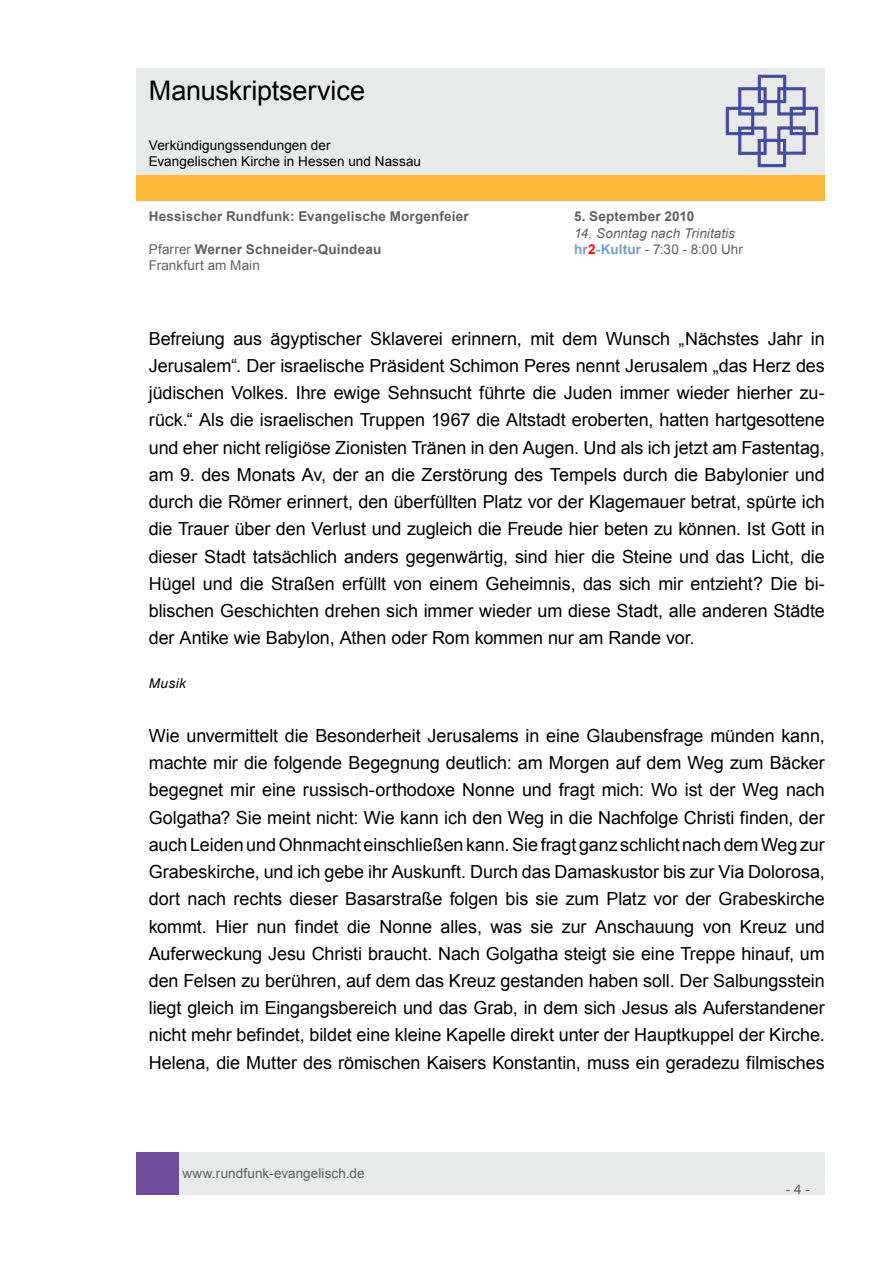
<style>
.page{position:relative;width:893px;height:1263px;background:#fff}
.page>*{position:absolute;margin:0;border:0;box-sizing:border-box;transform-origin:0 0}
.t1{font:27px "Arial";letter-spacing:-.005em;color:#000}
.t2{font:18px/27.2px "Arial";letter-spacing:-.005em;color:#000;text-align:justify}
.t3{font:700 13.5px "Arial";letter-spacing:.015em;color:#606060}
.t4{font:13.5px "Arial";letter-spacing:.005em;color:#606060}
.t5{font:13.5px/16.2px "Arial";letter-spacing:.005em;color:#000}
.t6{font:italic 13.5px "Arial";letter-spacing:.005em;color:#606060}
.t7{font:italic 13.5px "Arial";letter-spacing:.035em;color:#000}
.s1{font-weight:400}
.s2{font-weight:700;color:#71a0cc}
.s3{font-weight:700;color:#f00}
</style>
<div class="page">
<div style="left:179px;top:1152px;width:646px;height:43px;background:#e8e9e9"></div>
<div style="left:136px;top:1152px;width:43px;height:43px;background:#704c9c"></div>
<div style="left:136px;top:175px;width:689px;height:26px;background:#ffb93a"></div>
<div style="left:136px;top:68px;width:689px;height:106px;background:#e8e9e9"></div>
<svg style="left:725px;top:74px;width:94px;height:94px"></svg>
<h1 class="t1" style="left:149px;top:73px;width:218px">Manuskriptservice</h1>
<p class="t5" style="left:149px;top:137px;width:274px">Verkündigungssendungen der<br>Evangelischen Kirche in Hessen und Nassau</p>
<p class="t3" style="left:149px;top:208px;width:322px">Hessischer Rundfunk: Evangelische Morgenfeier</p>
<p class="t3" style="left:574px;top:208px;width:122px">5. September 2010</p>
<p class="t6" style="left:574px;top:224px;width:162px">14. Sonntag nach Trinitatis</p>
<p class="t3" style="left:149px;top:240px;width:234px"><span class="s1">Pfarrer</span> Werner Schneider-Quindeau</p>
<p class="t4" style="left:574px;top:240px;width:170px"><span class="s2">hr</span><span class="s3">2</span><span class="s2">-Kultur</span> - 7:30 - 8:00 Uhr</p>
<p class="t4" style="left:149px;top:256px;width:113px">Frankfurt am Main</p>
<p class="t2" style="left:149px;top:325px;width:678px">Befreiung aus ägyptischer Sklaverei erinnern, mit dem Wunsch „Nächstes Jahr in Jerusalem“. Der israelische Präsident Schimon Peres nennt Jerusalem „das Herz des jüdischen Volkes. Ihre ewige Sehnsucht führte die Juden immer wieder hierher zu&shy;rück.“ Als die israelischen Truppen 1967 die Altstadt eroberten, hatten hartgesottene und eher nicht religiöse Zionisten Tränen in den Augen. Und als ich jetzt am Fastentag, am 9. des Monats Av, der an die Zerstörung des Tempels durch die Babylonier und durch die Römer erinnert, den überfüllten Platz vor der Klagemauer betrat, spürte ich die Trauer über den Verlust und zugleich die Freude hier beten zu können. Ist Gott in dieser Stadt tatsächlich anders gegenwärtig, sind hier die Steine und das Licht, die Hügel und die Straßen erfüllt von einem Geheimnis, das sich mir entzieht? Die bi&shy;blischen Geschichten drehen sich immer wieder um diese Stadt, alle anderen Städte der Antike wie Babylon, Athen oder Rom kommen nur am Rande vor.</p>
<p class="t7" style="left:149px;top:674px;width:39px">Musik</p>
<p class="t2" style="left:149px;top:722px;width:678px">Wie unvermittelt die Besonderheit Jerusalems in eine Glaubensfrage münden kann, machte mir die folgende Begegnung deutlich: am Morgen auf dem Weg zum Bäcker begegnet mir eine russisch-orthodoxe Nonne und fragt mich: Wo ist der Weg nach Golgatha? Sie meint nicht: Wie kann ich den Weg in die Nachfolge Christi finden, der auch Leiden und Ohnmacht einschließen kann. Sie fragt ganz schlicht nach dem Weg zur Grabeskirche, und ich gebe ihr Auskunft. Durch das Damaskustor bis zur Via Dolorosa, dort nach rechts dieser Basarstraße folgen bis sie zum Platz vor der Grabeskirche kommt. Hier nun findet die Nonne alles, was sie zur Anschauung von Kreuz und Auferweckung Jesu Christi braucht. Nach Golgatha steigt sie eine Treppe hinauf, um den Felsen zu berühren, auf dem das Kreuz gestanden haben soll. Der Salbungsstein liegt gleich im Eingangsbereich und das Grab, in dem sich Jesus als Auferstandener nicht mehr befindet, bildet eine kleine Kapelle direkt unter der Hauptkuppel der Kirche.<br>Helena, die Mutter des römischen Kaisers Konstantin, muss ein geradezu filmisches</p>
<p class="t4" style="left:182px;top:1164px;width:184px">www.rundfunk-evangelisch.de</p>
<p class="t4" style="left:786px;top:1180px;width:26px">- 4 -</p>
</div>
